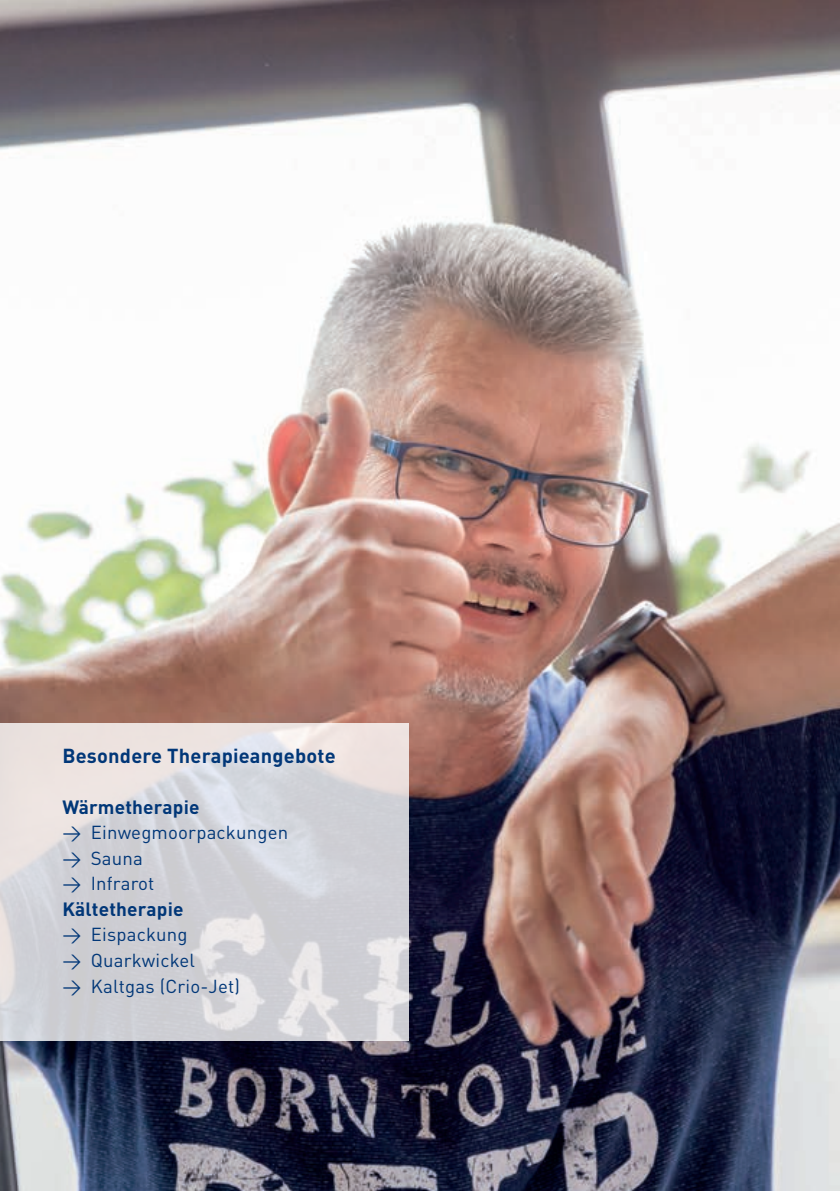
<style>
.page{position:relative;width:840px;height:1191px;background:#fff}
.page>*{position:absolute;margin:0;border:0;box-sizing:border-box;transform-origin:0 0}
._02_Subheadline{font:700 20px "DIN Pro DR Vp";letter-spacing:.01em;color:#013778}
._02_Subheadline-2{font:700 19px "DIN Pro DR Vp";letter-spacing:.01em;color:#013778}
.t1{font:18.6px "DIN Pro DR Vp";letter-spacing:.01em;color:#013778}
</style>
<div class="page">
<img style="left:0;top:0;width:839px;height:1191px">
<svg style="left:0;top:723px;width:408px;height:317px;background:#d8d6da"></svg>
<h1 class="_02_Subheadline" style="left:62px;top:742px;width:274px">Besondere Therapieangebote</h1>
<h1 class="_02_Subheadline-2" style="left:62px;top:794px;width:139px">Wärmetherapie</h1>
<p class="t1" style="left:62px;top:821px;width:227px">&gt; Einwegmoorpackungen</p>
<p class="t1" style="left:62px;top:846px;width:82px">&gt; Sauna</p>
<p class="t1" style="left:62px;top:872px;width:93px">&gt; Infrarot</p>
<h1 class="_02_Subheadline-2" style="left:62px;top:896px;width:123px">Kältetherapie</h1>
<p class="t1" style="left:62px;top:923px;width:127px">&gt; Eispackung</p>
<p class="t1" style="left:62px;top:948px;width:134px">&gt; Quarkwickel</p>
<p class="t1" style="left:62px;top:974px;width:179px">&gt; Kaltgas (Crio-Jet)</p>
</div>
